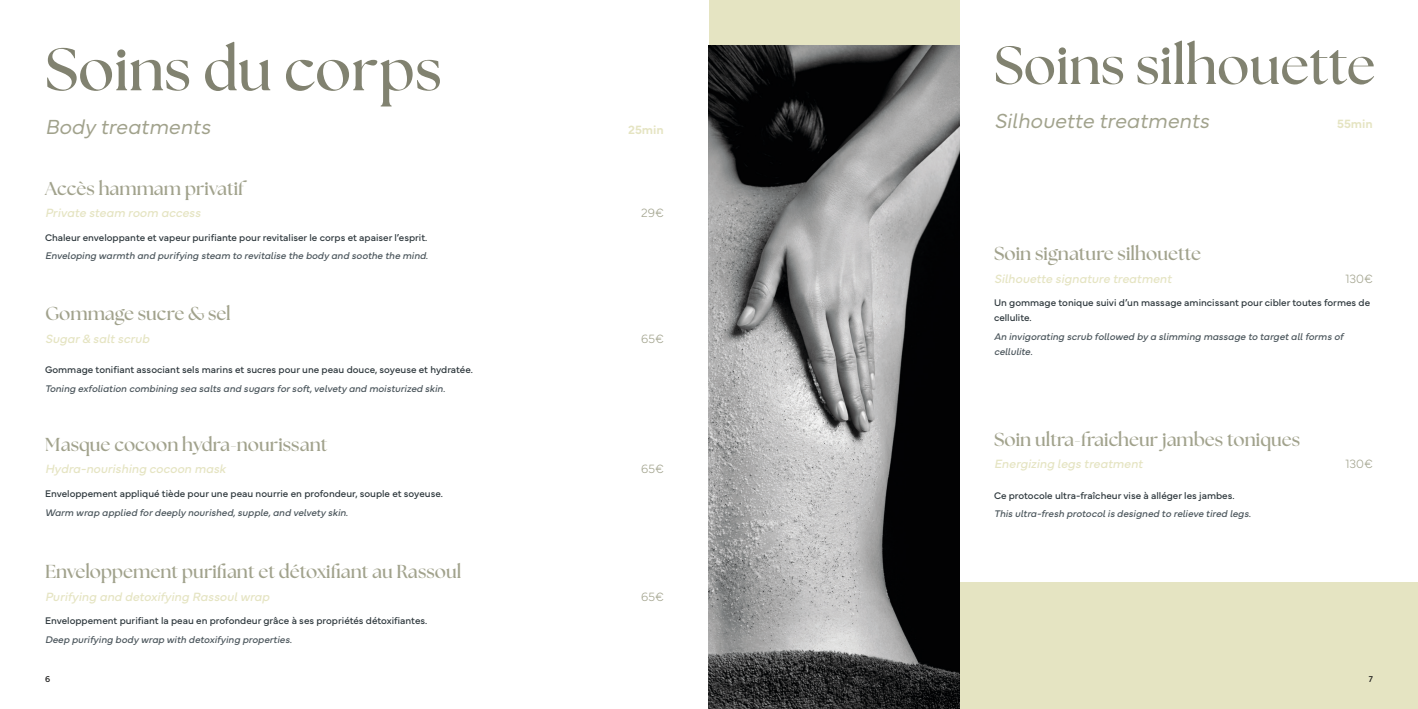
<style>
.page{position:relative;width:1418px;height:709px;background:#fff}
.page>*{position:absolute;margin:0;border:0;box-sizing:border-box;transform-origin:0 0}
.t1{font:700 60px "The Seasons";color:#818270}
.t2{font:700 53.75px "The Seasons";color:#818270}
.t3{font:italic 300 21.25px "Mundial";color:#a1a28c}
.Treatment_title{font:700 18.75px "The Seasons";color:#a1a28c}
.Treatment_title_english{font:italic 12.5px "Mundial";color:#e5e4c2}
.t4{font:100 12.5px "Mundial";color:#a1a28c}
.t5{font:600 12.5px "Mundial";color:#e5e4c2}
.t6{font:10px/15px "Mundial";color:#2c363b}
.t7{font:italic 10px/15px "Mundial";color:#49545a}
.t8{font:8.75px "Mundial";color:#1b1a19}
</style>
<div class="page">
<div style="left:709px;top:0;width:250px;height:47px;background:#e5e4c2"></div>
<div style="left:842px;top:582px;width:575px;height:127px;background:#e5e4c2"></div>
<img style="left:709px;top:45px;width:250px;height:664px">
<p class="t1" style="left:45px;top:29px;width:398px">Soins du corps</p>
<p class="t3" style="left:45px;top:110px;width:167px">Body treatments</p>
<p class="t5" style="left:628px;top:120px;width:37px">25min</p>
<p class="Treatment_title" style="left:45px;top:175px;width:201px">Accès hammam privatif</p>
<p class="Treatment_title_english" style="left:45px;top:203px;width:157px">Private steam room access</p>
<p class="t4" style="left:641px;top:203px;width:24px">29€</p>
<p class="t6" style="left:45px;top:229px;width:384px">Chaleur enveloppante et vapeur purifiante pour revitaliser le corps et apaiser l’esprit.</p>
<p class="t7" style="left:45px;top:247px;width:384px">Enveloping warmth and purifying steam to revitalise the body and soothe the mind.</p>
<p class="Treatment_title" style="left:45px;top:301px;width:187px">Gommage sucre &amp; sel</p>
<p class="Treatment_title_english" style="left:45px;top:328px;width:106px">Sugar &amp; salt scrub</p>
<p class="t4" style="left:641px;top:328px;width:24px">65€</p>
<p class="t6" style="left:45px;top:361px;width:429px">Gommage tonifiant associant sels marins et sucres pour une peau douce, soyeuse et hydratée.</p>
<p class="t7" style="left:45px;top:380px;width:402px">Toning exfoliation combining sea salts and sugars for soft, velvety and moisturized skin.</p>
<p class="Treatment_title" style="left:45px;top:431px;width:284px">Masque cocoon hydra-nourissant</p>
<p class="Treatment_title_english" style="left:45px;top:459px;width:182px">Hydra-nourishing cocoon mask</p>
<p class="t4" style="left:641px;top:459px;width:24px">65€</p>
<p class="t6" style="left:45px;top:485px;width:399px">Enveloppement appliqué tiède pour une peau nourrie en profondeur, souple et soyeuse.</p>
<p class="t7" style="left:45px;top:503px;width:304px">Warm wrap applied for deeply nourished, supple, and velvety skin.</p>
<p class="Treatment_title" style="left:45px;top:559px;width:418px">Enveloppement purifiant et détoxifiant au Rassoul</p>
<p class="Treatment_title_english" style="left:45px;top:586px;width:226px">Purifying and detoxifying Rassoul wrap</p>
<p class="t4" style="left:641px;top:586px;width:24px">65€</p>
<p class="t6" style="left:45px;top:612px;width:384px">Enveloppement purifiant la peau en profondeur grâce à ses propriétés détoxifiantes.</p>
<p class="t7" style="left:45px;top:631px;width:248px">Deep purifying body wrap with detoxifying properties.</p>
<p class="t8" style="left:45px;top:672px;width:7px">6</p>
<p class="t2" style="left:994px;top:29px;width:383px">Soins silhouette</p>
<p class="t3" style="left:994px;top:104px;width:217px">Silhouette treatments</p>
<p class="t5" style="left:1336px;top:114px;width:37px">55min</p>
<p class="Treatment_title" style="left:994px;top:241px;width:209px">Soin signature silhouette</p>
<p class="Treatment_title_english" style="left:994px;top:268px;width:179px">Silhouette signature treatment</p>
<p class="t4" style="left:1345px;top:268px;width:29px">130€</p>
<p class="t6" style="left:994px;top:294px;width:378px">Un gommage tonique suivi d’un massage amincissant pour cibler toutes formes de cellulite.</p>
<p class="t7" style="left:994px;top:328px;width:351px">An invigorating scrub followed by a slimming massage to target all forms of cellulite.</p>
<p class="Treatment_title" style="left:994px;top:426px;width:308px">Soin ultra-fraicheur jambes toniques</p>
<p class="Treatment_title_english" style="left:994px;top:454px;width:150px">Energizing legs treatment</p>
<p class="t6" style="left:994px;top:487px;width:242px">Ce protocole ultra-fraîcheur vise à alléger les jambes.</p>
<p class="t7" style="left:994px;top:505px;width:258px">This ultra-fresh protocol is designed to relieve tired legs.</p>
<p class="t4" style="left:1345px;top:454px;width:29px">130€</p>
<p class="t8" style="left:1368px;top:672px;width:6px">7</p>
</div>
